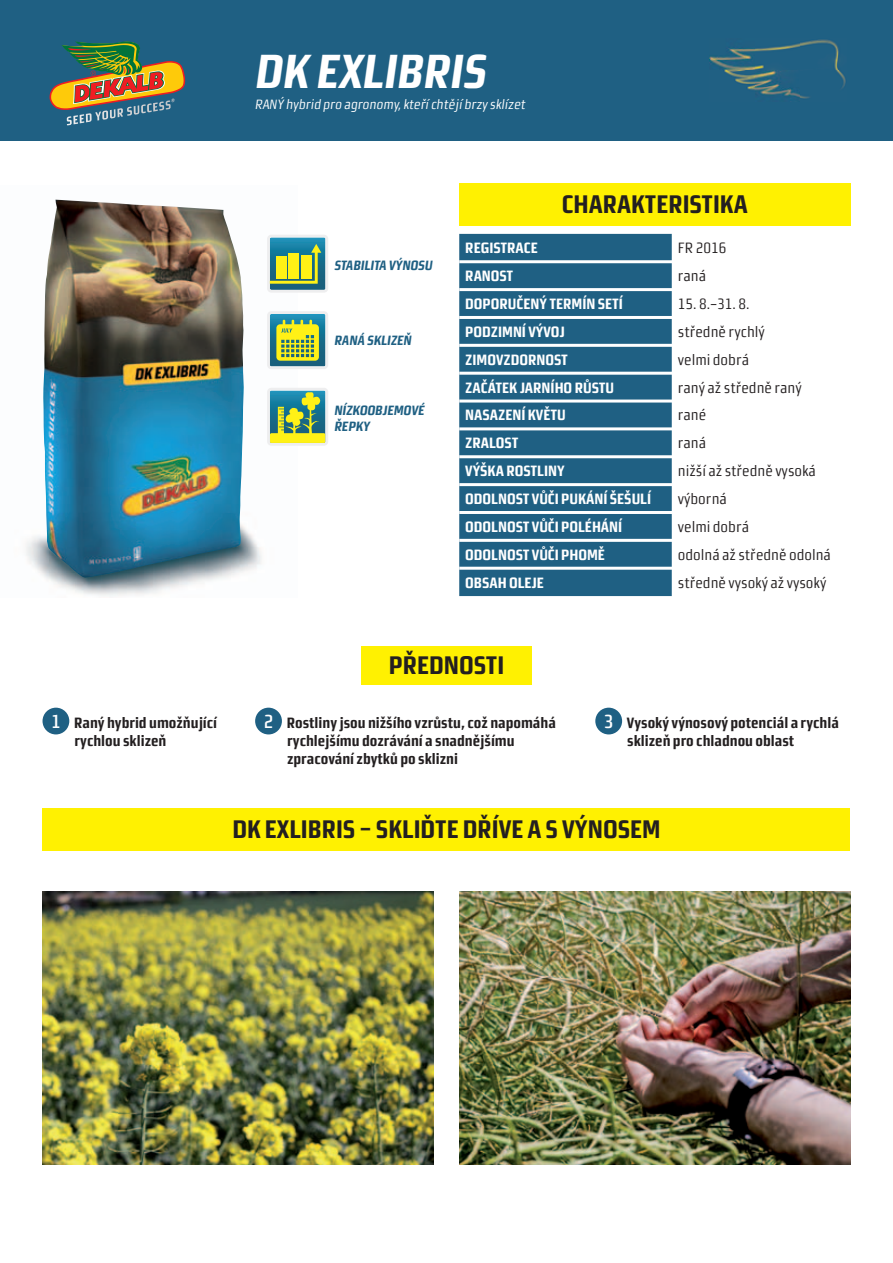
<style>
.page{position:relative;width:893px;height:1263px;background:#fff}
.page>*{position:absolute;margin:0;border:0;box-sizing:border-box;transform-origin:0 0}
.t1{font:italic 700 48px "Morgan Sans Cond";color:#fff}
.t2{font:700 25.5px "Morgan Sans Cond";color:#231f20}
.t3{font:700 15px/18px "Morgan Sans Cond";color:#231f20}
.t4{font:700 15px "Morgan Sans Cond";color:#fff}
.t5{font:15px "Morgan Sans Cond";color:#231f20}
.t6{font:italic 13.5px "Morgan Sans Cond";color:#fff}
.t7{font:italic 700 13.5px/16.2px "Morgan Sans Cond";color:#1f6083}
.s1{font-weight:500;font-size:18.9px;color:#fff}
</style>
<div class="page">
<div style="left:0;top:0;width:893px;height:140px;background:#1f6083"></div>
<svg style="left:50px;top:41px;width:135px;height:83px"></svg>
<img style="left:709px;top:39px;width:137px;height:63px">
<img style="left:26px;top:199px;width:236px;height:398px">
<img style="left:43px;top:200px;width:201px;height:378px">
<div style="left:43px;top:808px;width:807px;height:42px;background:#fff101"></div>
<div style="left:459px;top:183px;width:391px;height:42px;background:#fff101"></div>
<div style="left:361px;top:646px;width:170px;height:39px;background:#fff101"></div>
<div style="left:459px;top:234px;width:213px;height:362px;background:#1f6083"></div>
<hr style="left:459px;top:260px;width:391px;height:3px;background:#fff">
<hr style="left:459px;top:288px;width:391px;height:3px;background:#fff">
<hr style="left:459px;top:344px;width:391px;height:3px;background:#fff">
<hr style="left:459px;top:372px;width:391px;height:3px;background:#fff">
<hr style="left:459px;top:427px;width:391px;height:3px;background:#fff">
<hr style="left:459px;top:455px;width:391px;height:3px;background:#fff">
<hr style="left:459px;top:483px;width:391px;height:3px;background:#fff">
<hr style="left:459px;top:539px;width:391px;height:3px;background:#fff">
<hr style="left:459px;top:567px;width:391px;height:3px;background:#fff">
<hr style="left:459px;top:316px;width:391px;height:3px;background:#fff">
<hr style="left:459px;top:399px;width:391px;height:3px;background:#fff">
<hr style="left:459px;top:511px;width:391px;height:3px;background:#fff">
<div style="left:43px;top:708px;width:26px;height:26px;background:#1f6083;border-radius:50%"></div>
<div style="left:255px;top:708px;width:27px;height:26px;background:#1f6083;border-radius:50%"></div>
<div style="left:595px;top:708px;width:27px;height:26px;background:#1f6083;border-radius:50%"></div>
<svg style="left:267px;top:235px;width:61px;height:58px;background:#86b17f"></svg>
<svg style="left:267px;top:311px;width:61px;height:58px;background:#92b678"></svg>
<svg style="left:267px;top:388px;width:61px;height:58px;background:#8db57b"></svg>
<img style="left:459px;top:892px;width:391px;height:272px">
<img style="left:43px;top:892px;width:391px;height:272px">
<h1 class="t1" style="left:255px;top:53px;width:233px">DK EXLIBRIS</h1>
<p class="t6" style="left:255px;top:99px;width:272px">RANÝ hybrid pro agronomy, kteří chtějí brzy sklízet</p>
<h2 class="t2" style="left:562px;top:194px;width:187px">CHARAKTERISTIKA</h2>
<p class="t7" style="left:334px;top:258px;width:100px">STABILITA VÝNOSU</p>
<p class="t7" style="left:334px;top:334px;width:79px">RANÁ SKLIZEŇ</p>
<p class="t7" style="left:334px;top:403px;width:92px">NÍZKOOBJEMOVÉ<br>ŘEPKY</p>
<p class="t4" style="left:465px;top:242px;width:74px">REGISTRACE</p>
<p class="t5" style="left:678px;top:242px;width:50px">FR 2016</p>
<p class="t4" style="left:465px;top:270px;width:50px">RANOST</p>
<p class="t5" style="left:678px;top:270px;width:30px">raná</p>
<p class="t4" style="left:465px;top:298px;width:159px">DOPORUČENÝ TERMÍN SETÍ</p>
<p class="t5" style="left:678px;top:298px;width:73px">15. 8.–31. 8.</p>
<p class="t4" style="left:465px;top:326px;width:101px">PODZIMNÍ VÝVOJ</p>
<p class="t5" style="left:678px;top:326px;width:89px">středně rychlý</p>
<p class="t4" style="left:465px;top:354px;width:104px">ZIMOVZDORNOST</p>
<p class="t5" style="left:678px;top:354px;width:73px">velmi dobrá</p>
<p class="t4" style="left:465px;top:382px;width:150px">ZAČÁTEK JARNÍHO RŮSTU</p>
<p class="t5" style="left:678px;top:382px;width:125px">raný až středně raný</p>
<p class="t4" style="left:465px;top:409px;width:102px">NASAZENÍ KVĚTU</p>
<p class="t5" style="left:678px;top:409px;width:30px">rané</p>
<p class="t4" style="left:465px;top:437px;width:55px">ZRALOST</p>
<p class="t5" style="left:678px;top:437px;width:30px">raná</p>
<p class="t4" style="left:465px;top:465px;width:101px">VÝŠKA ROSTLINY</p>
<p class="t5" style="left:678px;top:465px;width:140px">nižší až středně vysoká</p>
<p class="t4" style="left:465px;top:493px;width:187px">ODOLNOST VŮČI PUKÁNÍ ŠEŠULÍ</p>
<p class="t5" style="left:678px;top:493px;width:51px">výborná</p>
<p class="t4" style="left:465px;top:521px;width:158px">ODOLNOST VŮČI POLÉHÁNÍ</p>
<p class="t5" style="left:678px;top:521px;width:73px">velmi dobrá</p>
<p class="t4" style="left:465px;top:549px;width:141px">ODOLNOST VŮČI PHOMĚ</p>
<p class="t5" style="left:678px;top:549px;width:155px">odolná až středně odolná</p>
<p class="t4" style="left:465px;top:577px;width:80px">OBSAH OLEJE</p>
<p class="t5" style="left:678px;top:577px;width:150px">středně vysoký až vysoký</p>
<h2 class="t2" style="left:389px;top:656px;width:117px">PŘEDNOSTI</h2>
<p class="t3" style="left:74px;top:716px;width:144px;text-indent:-23px"><span class="s1">1</span> Raný hybrid umožňující rychlou sklizeň</p>
<p class="t3" style="left:287px;top:716px;width:270px;text-indent:-23px"><span class="s1">2</span> Rostliny jsou nižšího vzrůstu, což napomáhá rychlejšímu dozrávání a snadnějšímu zpracování zbytků po sklizni</p>
<p class="t3" style="left:627px;top:716px;width:213px;text-indent:-23px"><span class="s1">3</span> Vysoký výnosový potenciál a rychlá sklizeň pro chladnou oblast</p>
<h2 class="t2" style="left:232px;top:819px;width:430px">DK EXLIBRIS – SKLIĎTE DŘÍVE A S VÝNOSEM</h2>
</div>
